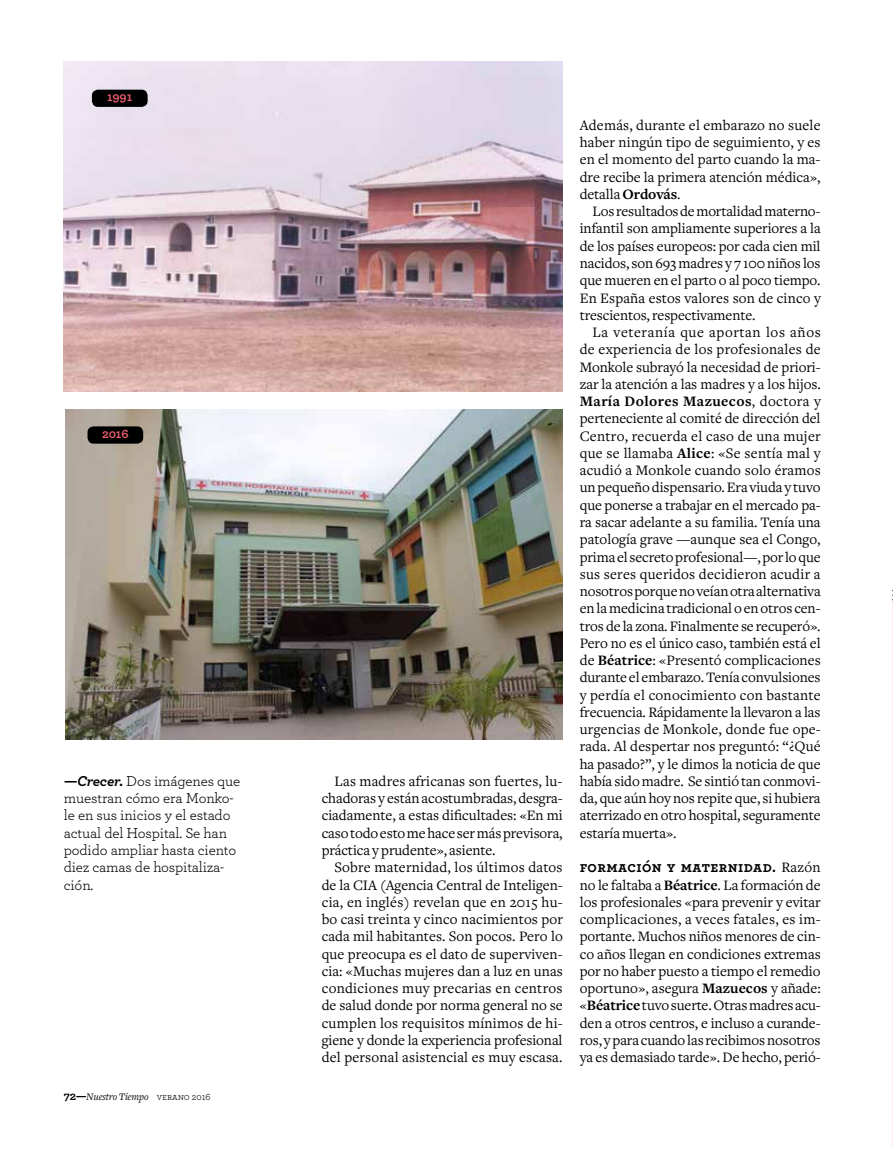
<style>
.page{position:relative;width:893px;height:1149px;background:#fff}
.page>*{position:absolute;margin:0;border:0;box-sizing:border-box;transform-origin:0 0}
.t1{font:15px/17.2px "Freight Text";letter-spacing:-.005em;color:#000;text-align:justify}
.t2{font:15px/17.2px "Archer";letter-spacing:-.01em;color:#000}
.t3{font:15px "Archer Bold SC";letter-spacing:.03em;color:#000}
.t4{font:700 12.75px "Archer";letter-spacing:-.01em;color:#e95d6f}
.t5{font:italic 10.5px "Freight Text";letter-spacing:-.01em;color:#000}
.s1{font-weight:700;font-style:italic}
.s2{font-family:"Archer";font-weight:700;font-style:normal;font-size:12px}
.s3{font-family:"Archer Book SC";font-style:normal;font-size:9.75px}
.s4{font-family:"Archer";font-style:normal;font-size:9.75px}
.s5{font-weight:700}
.s6{font-family:"Freight Text"}
</style>
<div class="page">
<hr style="left:892px;top:599px;width:1px;height:549px;background:#fdebe9">
<img style="left:64px;top:62px;width:499px;height:330px">
<div style="left:92px;top:90px;width:56px;height:17px;background:#000;border-radius:6px"></div>
<img style="left:66px;top:409px;width:497px;height:330px">
<div style="left:88px;top:426px;width:55px;height:17px;background:#000;border-radius:6px"></div>
<p class="t4" style="left:107px;top:89px;width:27px">1991</p>
<p class="t4" style="left:102px;top:425px;width:28px">2016</p>
<p class="t2" style="left:64px;top:771px;width:178px"><span class="s1">—Crecer.</span> Dos imágenes que muestran cómo era Monko&shy;le en sus inicios y el estado actual del Hospital. Se han podido ampliar hasta ciento diez camas de hospitaliza&shy;ción.</p>
<p class="t5" style="left:64px;top:1090px;width:148px"><span class="s2">72—</span>Nuestro Tiempo <span class="s3">verano</span> <span class="s4">2016</span></p>
<p class="t1" style="left:322px;top:772px;width:243px;text-indent:13px">Las madres africanas son fuertes, lu&shy;chadoras y están acostumbradas, desgra&shy;ciadamente, a estas dificultades: «En mi caso todo esto me hace ser más previsora, práctica y prudente», asiente.</p>
<p class="t1" style="left:322px;top:858px;width:243px;text-indent:13px">Sobre maternidad, los últimos datos de la CIA (Agencia Central de Inteligen&shy;cia, en inglés) revelan que en 2015 hu&shy;bo casi treinta y cinco nacimientos por cada mil habitantes. Son pocos. Pero lo que preocupa es el dato de superviven&shy;cia: «Muchas mujeres dan a luz en unas condiciones muy precarias en centros de salud donde por norma general no se cumplen los requisitos mínimos de hi&shy;giene y donde la experiencia profesional del personal asistencial es muy escasa.</p>
<p class="t1" style="left:580px;top:117px;width:242px">Además, durante el embarazo no suele haber ningún tipo de seguimiento, y es en el momento del parto cuando la ma&shy;dre recibe la primera atención médica», detalla <span class="s5">Ordovás</span>.</p>
<p class="t1" style="left:580px;top:203px;width:243px;text-indent:13px">Los resultados de mortalidad materno&shy;infantil son ampliamente superiores a la de los países europeos: por cada cien mil nacidos, son 693 madres y 7 100 niños los que mueren en el parto o al poco tiempo.<br>En España estos valores son de cinco y trescientos, respectivamente.</p>
<p class="t1" style="left:580px;top:324px;width:243px;text-indent:13px">La veteranía que aportan los años de experiencia de los profesionales de Monkole subrayó la necesidad de priori&shy;zar la atención a las madres y a los hijos.<br><span class="s5">María Dolores Mazuecos</span>, doctora y perteneciente al comité de dirección del Centro, recuerda el caso de una mujer que se llamaba <span class="s5">Alice</span>: «Se sentía mal y acudió a Monkole cuando solo éramos un pequeño dispensario. Era viuda y tuvo que ponerse a trabajar en el mercado pa&shy;ra sacar adelante a su familia. Tenía una patología grave —aunque sea el Congo, prima el secreto profesional—, por lo que sus seres queridos decidieron acudir a nosotros porque no veían otra alternativa en la medicina tradicional o en otros cen&shy;tros de la zona. Finalmente se recuperó».<br>Pero no es el único caso, también está el de <span class="s5">Béatrice</span>: «Presentó complicaciones durante el embarazo. Tenía convulsiones y perdía el conocimiento con bastante frecuencia. Rápidamente la llevaron a las urgencias de Monkole, donde fue ope&shy;rada. Al despertar nos preguntó: “¿Qué ha pasado?”, y le dimos la noticia de que había sido madre. Se sintió tan conmovi&shy;da, que aún hoy nos repite que, si hubiera aterrizado en otro hospital, seguramente estaría muerta».</p>
<p class="t3" style="left:580px;top:857px;width:242px">formación y maternidad. <span class="s6">Razón</span></p>
<p class="t1" style="left:580px;top:876px;width:243px">no le faltaba a <span class="s5">Béatrice</span>. La formación de los profesionales «para prevenir y evitar complicaciones, a veces fatales, es im&shy;portante. Muchos niños menores de cin&shy;co años llegan en condiciones extremas por no haber puesto a tiempo el remedio oportuno», asegura <span class="s5">Mazuecos</span> y añade: «<span class="s5">Béatrice</span> tuvo suerte. Otras madres acu&shy;den a otros centros, e incluso a curande&shy;ros, y para cuando las recibimos nosotros ya es demasiado tarde». De hecho, perió-</p>
</div>
